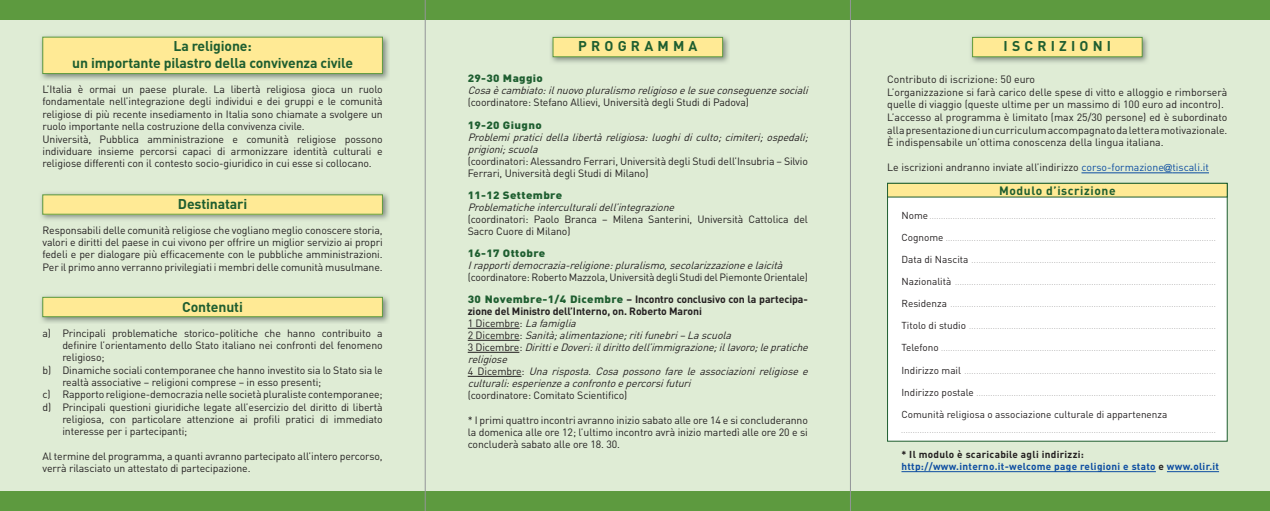
<style>
.page{position:relative;width:1270px;height:511px;background:#fff}
.page>*{position:absolute;margin:0;border:0;box-sizing:border-box;transform-origin:0 0}
.t1{font:700 14px/16.8px "DIN";letter-spacing:-.01em;color:#1e5e30;text-align:center}
.t2{font:700 14px "DIN";letter-spacing:.3em;color:#1e5e30}
.t3{font:700 12px "DIN";letter-spacing:.05em;color:#1e5e30}
.t4{font:10.5px/12.4px "DIN";letter-spacing:-.01em;color:#231f20}
.t5{font:italic 10.5px/12px "DIN";color:#231f20}
.t6{font:900 10.5px "DIN";letter-spacing:.03em;color:#1e5e30;scale:1.1 1}
.t7{font:700 10px/12px "DIN";letter-spacing:.03em;color:#0d4da1}
.t8{font:10px "DIN";color:#231f20}
.t9{font:5px "DIN";color:#231f20}
.s1{font-weight:900;color:#1e5e30}
.s2{font-weight:700}
.s3{font-weight:700;font-style:normal}
.s4{font-style:normal}
.s5{color:#0d4da1}
.s6{font-family:"DIN Neuzeit Grotesk";font-weight:300;color:#0d4da1}
.s7{font-size:10px}
.s8{color:#231f20}
</style>
<div class="page">
<div style="left:0;top:20px;width:1270px;height:470px;background:#dfecd5"></div>
<img style="left:551px;top:36px;width:178px;height:27px">
<div style="left:553px;top:37px;width:170px;height:20px;background:#ffea95"></div>
<div style="left:553px;top:37px;width:170px;height:20px;border:1px solid #5d9a3f"></div>
<img style="left:971px;top:36px;width:177px;height:27px">
<div style="left:973px;top:37px;width:169px;height:20px;background:#ffea95"></div>
<div style="left:972px;top:37px;width:170px;height:20px;border:1px solid #5d9a3f"></div>
<img style="left:41px;top:296px;width:348px;height:27px">
<div style="left:43px;top:297px;width:339px;height:19px;background:#ffea95"></div>
<div style="left:43px;top:297px;width:340px;height:19px;border:1px solid #5d9a3f"></div>
<div style="left:0;top:0;width:1270px;height:20px;background:#5d9a3f"></div>
<div style="left:0;top:490px;width:1270px;height:20px;background:#5d9a3f"></div>
<img style="left:41px;top:36px;width:348px;height:44px">
<div style="left:43px;top:37px;width:339px;height:36px;background:#ffea95"></div>
<div style="left:43px;top:37px;width:340px;height:37px;border:1px solid #5d9a3f"></div>
<img style="left:41px;top:193px;width:348px;height:27px">
<div style="left:43px;top:195px;width:339px;height:19px;background:#ffea95"></div>
<div style="left:43px;top:194px;width:340px;height:20px;border:1px solid #5d9a3f"></div>
<hr style="left:468px;top:328px;width:52px;height:1px;background:#231f20">
<hr style="left:468px;top:340px;width:52px;height:1px;background:#231f20">
<hr style="left:468px;top:352px;width:51px;height:1px;background:#231f20">
<hr style="left:468px;top:376px;width:53px;height:1px;background:#231f20">
<div style="left:887px;top:183px;width:340px;height:258px;background:#fff"></div>
<hr style="left:901px;top:471px;width:255px;height:1px;background:#0d4da1">
<hr style="left:1167px;top:471px;width:52px;height:1px;background:#0d4da1">
<div style="left:887px;top:183px;width:340px;height:14px;background:#ffea95"></div>
<div style="left:887px;top:183px;width:340px;height:14px;border:1px solid #1e5e30"></div>
<hr style="left:1081px;top:172px;width:83px;height:1px;background:#0d4da1">
<hr style="left:1172px;top:172px;width:37px;height:1px;background:#0d4da1">
<hr style="left:425px;top:0;width:1px;height:510px;background:#939598">
<hr style="left:850px;top:0;width:1px;height:510px;background:#939598">
<h1 class="t1" style="left:72px;top:39px;width:282px">La religione:<br>un importante pilastro della convivenza civile</h1>
<p class="t4" style="left:43px;top:84px;width:342px">L’Italia è ormai un paese plurale. La libertà religiosa gioca un ruolo fondamentale nell’integrazione degli individui e dei gruppi e le comunità religiose di più recente insediamento in Italia sono chiamate a svolgere un ruolo importante nella costruzione della convivenza civile.<br>Università, Pubblica amministrazione e comunità religiose possono individuare insieme percorsi capaci di armonizzare identità culturali e religiose differenti con il contesto socio-giuridico in cui esse si collocano.</p>
<h1 class="t1" style="left:178px;top:197px;width:71px">Destinatari</h1>
<p class="t4" style="left:43px;top:225px;width:342px;text-align:justify">Responsabili delle comunità religiose che vogliano meglio conoscere storia, valori e diritti del paese in cui vivono per offrire un miglior servizio ai propri fedeli e per dialogare più efficacemente con le pubbliche amministrazioni.<br>Per il primo anno verranno privilegiati i membri delle comunità musulmane.</p>
<h1 class="t1" style="left:182px;top:300px;width:62px">Contenuti</h1>
<p class="t4" style="left:43px;top:327px;width:342px">a) Principali problematiche storico-politiche che hanno contribuito a</p>
<p class="t4" style="left:62px;top:340px;width:322px">definire l’orientamento dello Stato italiano nei confronti del fenomeno</p>
<p class="t4" style="left:62px;top:352px;width:44px">religioso;</p>
<p class="t4" style="left:43px;top:364px;width:342px">b) Dinamiche sociali contemporanee che hanno investito sia lo Stato sia le</p>
<p class="t4" style="left:62px;top:377px;width:261px">realtà associative – religioni comprese – in esso presenti;</p>
<p class="t4" style="left:43px;top:389px;width:342px">c) Rapporto religione-democrazia nelle società pluraliste contemporanee;</p>
<p class="t4" style="left:43px;top:401px;width:342px">d) Principali questioni giuridiche legate all’esercizio del diritto di libertà</p>
<p class="t4" style="left:62px;top:414px;width:322px">religiosa, con particolare attenzione ai profili pratici di immediato</p>
<p class="t4" style="left:62px;top:426px;width:127px">interesse per i partecipanti;</p>
<p class="t4" style="left:43px;top:451px;width:342px">Al termine del programma, a quanti avranno partecipato all’intero percorso, verrà rilasciato un attestato di partecipazione.</p>
<h1 class="t2" style="left:578px;top:41px;width:121px">PROGRAMMA</h1>
<p class="t6" style="left:468px;top:75px;width:70px">29-30 Maggio</p>
<p class="t5" style="left:468px;top:86px;width:344px">Cosa è cambiato:ilnuovo pluralismo religioso e le sue conseguenze sociali</p>
<p class="t4" style="left:468px;top:97px;width:283px">(coordinatore: Stefano Allievi, Università degli Studi di Padova)</p>
<p class="t6" style="left:468px;top:121px;width:69px">19-20 Giugno</p>
<p class="t5" style="left:468px;top:132px;width:344px">Problemi pratici della libertà religiosa: luoghi di culto; cimiteri; ospedali; prigioni;scuola</p>
<p class="t4" style="left:468px;top:156px;width:342px;line-height:12px">(coordinatori: Alessandro Ferrari, Università degli Studi dell’Insubria – Silvio<br>Ferrari, Università degli Studi di Milano)</p>
<p class="t6" style="left:468px;top:191px;width:87px">11-12 Settembre</p>
<p class="t5" style="left:468px;top:202px;width:210px">Problematiche interculturalidell’integrazione</p>
<p class="t4" style="left:468px;top:214px;width:342px;line-height:12px">(coordinatori: Paolo Branca – Milena Santerini, Università Cattolica del<br>Sacro Cuore di Milano)</p>
<p class="t6" style="left:468px;top:249px;width:72px">16-17 Ottobre</p>
<p class="t5" style="left:468px;top:260px;width:319px">Irapportidemocrazia-religione:pluralismo,secolarizzazione e laicità</p>
<p class="t4" style="left:468px;top:267px;width:342px;line-height:22px">(coordinatore: Roberto Mazzola, Università degli Studi del Piemonte Orientale)<br><span class="s1">30 Novembre-1/4 Dicembre</span> <span class="s2">– Incontro conclusivo con la partecipa-</span></p>
<p class="t5" style="left:468px;top:306px;width:344px"><span class="s3">zione del Ministro dell’Interno, on. Roberto Maroni<br></span><span class="s4">1 Dicembre:</span> La famiglia<br><span class="s4">2 D i c e m b re :</span> Sanità;alimentazione;ritifunebri– La scuola<br><span class="s4">3 D i c e m b r e :</span> Dirittie Doveri:ildiritto dell’immigrazione;illavoro;le pratiche religiose<br><span class="s4">4 D i c e m b r e :</span> Una risposta. Cosa possono fare le associazioni religiose e culturali:esperienze a confronto e percorsifuturi</p>
<p class="t4" style="left:468px;top:389px;width:161px">(coordinatore: Comitato Scientifico)</p>
<p class="t4" style="left:468px;top:415px;width:342px;line-height:12px;text-align:justify">* I primi quattro incontri avranno inizio sabato alle ore 14 e si concluderanno la domenica alle ore 12; l’ultimo incontro avrà inizio martedì alle ore 20 e si concluderà sabato alle ore 18. 30.</p>
<h1 class="t2" style="left:1004px;top:41px;width:109px">ISCRIZIONI</h1>
<p class="t4" style="left:887px;top:74px;width:342px">Contributo di iscrizione: 50 euro<br>L’organizzazione si farà carico delle spese di vitto e alloggio e rimborserà quelle di viaggio (queste ultime per un massimo di 100 euro ad incontro).<br>L’accesso al programma è limitato (max 25/30 persone) ed è subordinato alla presentazione di un curriculum accompagnato da lettera motivazionale.<br>È indispensabile un’ottima conoscenza della lingua italiana.</p>
<p class="t4" style="left:887px;top:162px;width:323px">Le iscrizioni andranno inviate all’indirizzo <span class="s5">corso-formazione</span><span class="s6">@</span><span class="s5">tiscali.it</span></p>
<p class="t3" style="left:999px;top:186px;width:118px">Modulo d’iscrizione</p>
<p class="t9" style="left:901px;top:215px;width:315px"><span class="s7">Nome</span> ..........................................................................................................................</p>
<p class="t9" style="left:901px;top:237px;width:315px"><span class="s7">Cognome</span> ...................................................................................................................</p>
<p class="t9" style="left:901px;top:259px;width:315px"><span class="s7">Data di Nascita</span> ........................................................................................................</p>
<p class="t9" style="left:901px;top:281px;width:315px"><span class="s7">Nazionalità</span> ...............................................................................................................</p>
<p class="t9" style="left:901px;top:303px;width:315px"><span class="s7">Residenza</span> .................................................................................................................</p>
<p class="t9" style="left:901px;top:325px;width:315px"><span class="s7">Titolo di studio</span> .........................................................................................................</p>
<p class="t9" style="left:901px;top:347px;width:315px"><span class="s7">Telefono</span> .....................................................................................................................</p>
<p class="t8" style="left:901px;top:410px;width:267px">Comunità religiosa o associazione culturale di appartenenza</p>
<p class="t7" style="left:901px;top:448px;width:319px"><span class="s8">* Il modulo è scaricabile agli indirizzi: </span>http://www.interno.it-welcome page religioni e stato <span class="s8">e</span> www.olir.it</p>
</div>
